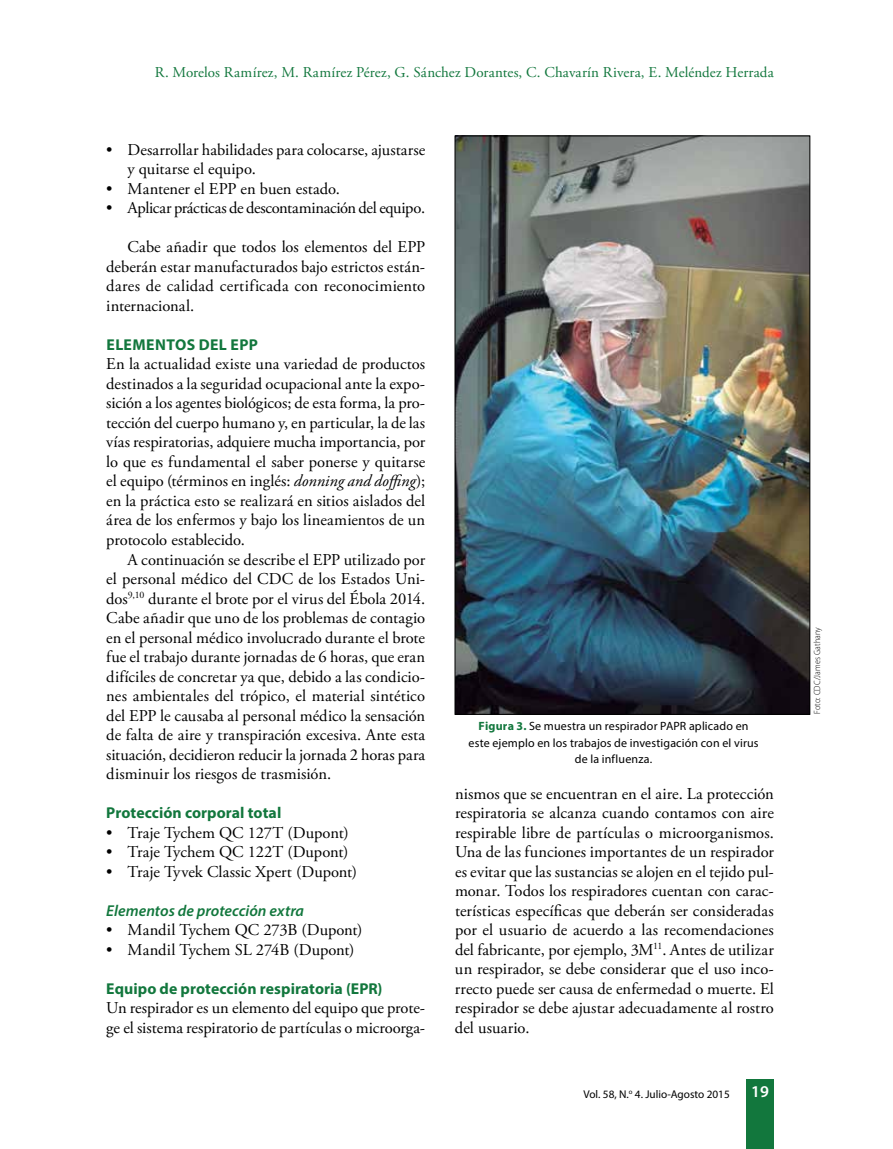
<style>
.page{position:relative;width:893px;height:1149px;background:#fff}
.page>*{position:absolute;margin:0;border:0;box-sizing:border-box;transform-origin:0 0}
.t1{font:16.5px/19.5px "Adobe Garamond Pro";color:#000;text-align:justify}
.t2{font:16.5px "Adobe Garamond Pro";letter-spacing:-.02em;color:#000}
.t3{font:600 16.5px "Myriad Pro";color:#fff}
.t4{font:700 15.75px "Myriad Pro";letter-spacing:.005em;color:#12773d}
.t5{font:italic 600 15.75px "Myriad Pro";color:#12773d}
.t6{font:700 15.75px "Myriad Pro";letter-spacing:.025em;color:#12773d}
.t7{font:15px "Adobe Garamond Pro";letter-spacing:.005em;color:#12773d}
.t8{font:12px/16.5px "Myriad Pro";letter-spacing:.015em;color:#000;text-align:center}
.t9{font:11.25px "Myriad Pro";color:#000}
.t10{font:300 9px "Myriad Pro";letter-spacing:.015em;color:#000;scale:.9 1}
.s1{font-style:italic}
.s2{font-weight:700;color:#12773d}
</style>
<div class="page">
<div style="left:746px;top:1078px;width:28px;height:70px;background:#12773d"></div>
<img style="left:457px;top:137px;width:351px;height:575px">
<p class="t7" style="left:155px;top:63px;width:621px">R. Morelos Ramírez, M. Ramírez Pérez, G. Sánchez Dorantes, C. Chavarín Rivera, E. Meléndez Herrada</p>
<p class="t1" style="left:128px;top:140px;width:299px;text-indent:-21px">• Desarrollar habilidades para colocarse, ajustarse y quitarse el equipo.</p>
<p class="t1" style="left:106px;top:179px;width:235px">• Mantener el EPP en buen estado.</p>
<p class="t2" style="left:106px;top:198px;width:320px">• Aplicar prácticas de descontaminación del equipo.</p>
<p class="t1" style="left:106px;top:238px;width:320px;text-indent:21px">Cabe añadir que todos los elementos del EPP deberán estar manufacturados bajo estrictos están&shy;dares de calidad certificada con reconocimiento internacional.</p>
<p class="t6" style="left:106px;top:334px;width:153px">ELEMENTOS DEL EPP</p>
<p class="t1" style="left:106px;top:355px;width:320px">En la actualidad existe una variedad de productos destinados a la seguridad ocupacional ante la expo&shy;sición a los agentes biológicos; de esta forma, la pro&shy;tección del cuerpo humano y, en particular, la de las vías respiratorias, adquiere mucha importancia, por lo que es fundamental el saber ponerse y quitarse el equipo (términos en inglés: <span class="s1">donning and doffing</span>); en la práctica esto se realizará en sitios aislados del área de los enfermos y bajo los lineamientos de un protocolo establecido.</p>
<p class="t1" style="left:106px;top:550px;width:321px;text-indent:21px">A continuación se describe el EPP utilizado por el personal médico del CDC de los Estados Uni&shy;dos<sup>9,10</sup> durante el brote por el virus del Ébola 2014.<br>Cabe añadir que uno de los problemas de contagio en el personal médico involucrado durante el brote fue el trabajo durante jornadas de 6 horas, que eran difíciles de concretar ya que, debido a las condicio&shy;nes ambientales del trópico, el material sintético del EPP le causaba al personal médico la sensación de falta de aire y transpiración excesiva. Ante esta situación, decidieron reducir la jornada 2 horas para disminuir los riesgos de trasmisión.</p>
<p class="t4" style="left:106px;top:802px;width:177px">Protección corporal total</p>
<p class="t1" style="left:106px;top:823px;width:244px">• Traje Tychem QC 127T (Dupont)</p>
<p class="t1" style="left:106px;top:842px;width:244px">• Traje Tychem QC 122T (Dupont)</p>
<p class="t1" style="left:106px;top:862px;width:252px">• Traje Tyvek Classic Xpert (Dupont)</p>
<p class="t5" style="left:106px;top:900px;width:199px">Elementos de protección extra</p>
<p class="t1" style="left:106px;top:920px;width:258px">• Mandil Tychem QC 273B (Dupont)</p>
<p class="t1" style="left:106px;top:940px;width:250px">• Mandil Tychem SL 274B (Dupont)</p>
<p class="t4" style="left:106px;top:977px;width:278px">Equipo de protección respiratoria (EPR)</p>
<p class="t1" style="left:106px;top:998px;width:320px">Un respirador es un elemento del equipo que prote&shy;ge el sistema respiratorio de partículas o microorga-</p>
<p class="t8" style="left:469px;top:717px;width:292px"><span class="s2">Figura 3.</span> Se muestra un respirador PAPR aplicado en este ejemplo en los trabajos de investigación con el virus de la influenza.</p>
<p class="t1" style="left:455px;top:784px;width:320px">nismos que se encuentran en el aire. La protección respiratoria se alcanza cuando contamos con aire respirable libre de partículas o microorganismos.<br>Una de las funciones importantes de un respirador es evitar que las sustancias se alojen en el tejido pul&shy;monar. Todos los respiradores cuentan con carac&shy;terísticas específicas que deberán ser consideradas por el usuario de acuerdo a las recomendaciones del fabricante, por ejemplo, 3M<sup>11</sup>. Antes de utilizar un respirador, se debe considerar que el uso inco&shy;rrecto puede ser causa de enfermedad o muerte. El respirador se debe ajustar adecuadamente al rostro del usuario.</p>
<p class="t9" style="left:584px;top:1086px;width:148px">Vol. 58, N.<sup>o</sup> 4. Julio-Agosto 2015</p>
<p class="t3" style="left:751px;top:1080px;width:27px">1919</p>
<p class="t10" style="left:812px;top:713px;width:98px;rotate:-90deg">Foto: CDC/James Gathany</p>
</div>
